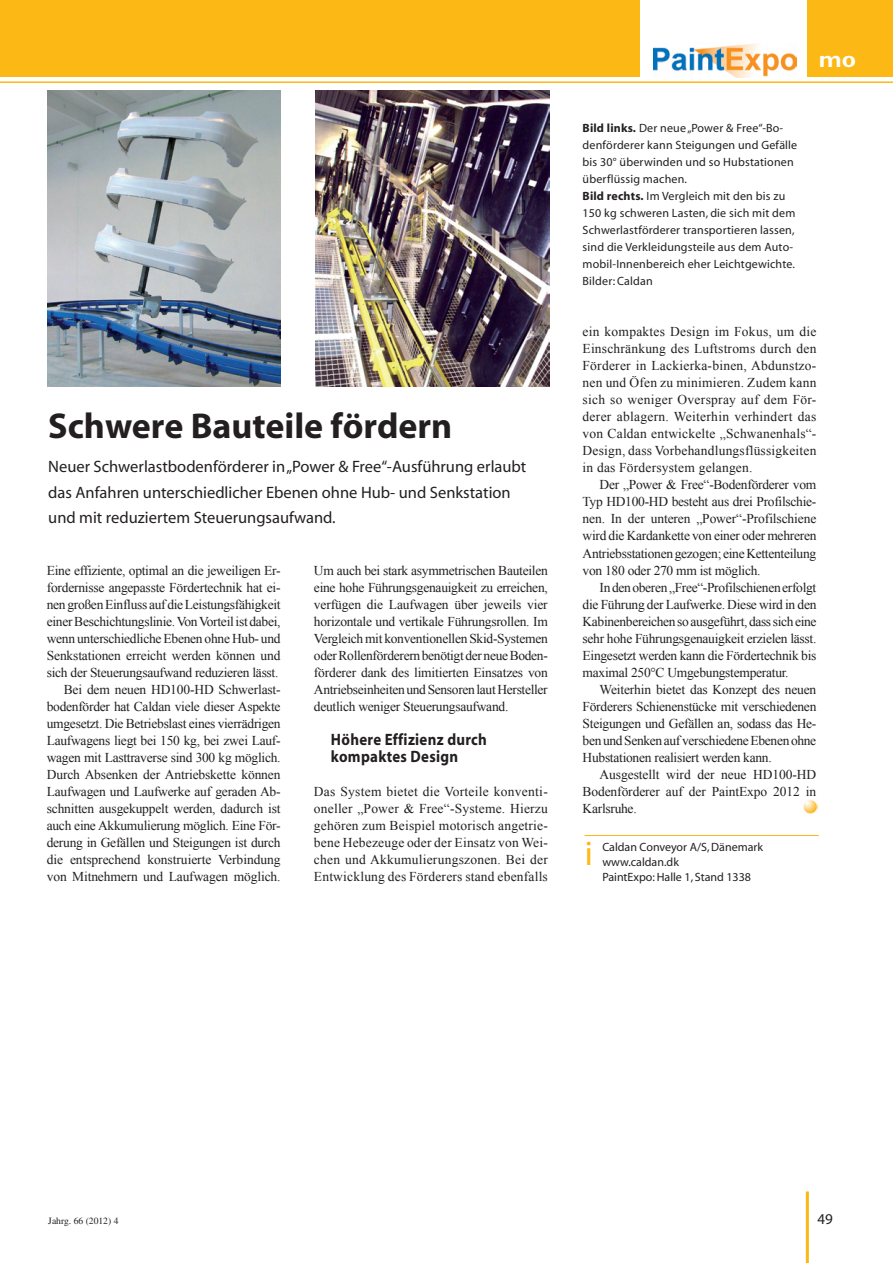
<style>
.page{position:relative;width:893px;height:1263px;background:#fff}
.page>*{position:absolute;margin:0;border:0;box-sizing:border-box;transform-origin:0 0}
.Head_klein{font:700 36px "Myriad";color:#231f20}
.Lauftext{font:34.65px "Myriad Pro";color:#fcb814}
.t1{font:700 24px "Gill Sans";color:#fff}
.Motto_klein{font:16.5px/25.5px "Myriad";color:#231f20}
.Head_zwischen_zweize{font:700 16.5px/17.1px "Myriad";letter-spacing:.02em;color:#231f20;scale:.9 1}
.t2{font:15px "Myriad";color:#231f20}
.Lauftext_1_Z_eingerü{font:13.5px/17.1px "Times New Roman";letter-spacing:-.02em;color:#231f20;text-align:justify}
.Lauftext-2{font:13.5px/17.1px "Times New Roman";letter-spacing:.015em;color:#231f20;text-align:justify}
.BU{font:12px/17.1px "Myriad";letter-spacing:.015em;color:#231f20}
.Produktadressen{font:12px/15px "Myriad";color:#231f20}
.t3{font:9.6px "Times";color:#231f20}
.s1{font-weight:700}
</style>
<div class="page">
<hr style="left:806px;top:1191px;width:3px;height:72px;background:#fcb814">
<div style="left:0;top:0;width:893px;height:77px;background:#fcb814"></div>
<img style="left:804px;top:800px;width:14px;height:13px">
<img style="left:48px;top:91px;width:233px;height:295px">
<hr style="left:585px;top:835px;width:234px;height:1px;background:#fcb814">
<img style="left:315px;top:91px;width:235px;height:295px">
<hr style="left:0;top:81px;width:893px;height:2px;background:#fcb814">
<div style="left:640px;top:0;width:167px;height:78px;background:#fff"></div>
<img style="left:654px;top:44px;width:143px;height:34px">
<p class="Head_klein" style="left:48px;top:408px;width:405px">Schwere Bauteile fördern</p>
<p class="Motto_klein" style="left:48px;top:455px;width:480px">Neuer Schwerlastbodenförderer in „Power &amp; Free“-Ausführung erlaubt das Anfahren unterschiedlicher Ebenen ohne Hub- und Senkstation und mit reduziertem Steuerungsaufwand.</p>
<p class="Lauftext_1_Z_eingerü" style="left:314px;top:561px;width:235px">Um auch bei stark asymmetrischen Bauteilen eine hohe Führungsgenauigkeit zu erreichen, verfügen die Laufwagen über jeweils vier horizontale und vertikale Führungsrollen. Im Vergleich mit konventionellen Skid-Systemen oder Rollenförderern benötigt der neue Boden&shy;förderer dank des limitierten Einsatzes von Antriebseinheiten und Sensoren laut Hersteller deutlich weniger Steuerungsaufwand.</p>
<p class="Head_zwischen_zweize" style="left:331px;top:731px;width:175px">Höhere Effizienz durch kompaktes Design</p>
<p class="Lauftext-2" style="left:314px;top:783px;width:235px">Das System bietet die Vorteile konventi&shy;oneller „Power &amp; Free“-Systeme. Hierzu gehören zum Beispiel motorisch angetrie&shy;bene Hebezeuge oder der Einsatz von Wei&shy;chen und Akkumulierungszonen. Bei der Entwicklung des Förderers stand ebenfalls</p>
<p class="Lauftext-2" style="left:47px;top:561px;width:235px">Eine effiziente, optimal an die jeweiligen Er&shy;fordernisse angepasste Fördertechnik hat ei&shy;nen großen Einfluss auf die Leistungsfähigkeit einer Beschichtungslinie. Von Vorteil ist dabei, wenn unterschiedliche Ebenen ohne Hub- und Senkstationen erreicht werden können und sich der Steuerungsaufwand reduzieren lässt.</p>
<p class="Lauftext_1_Z_eingerü" style="left:47px;top:680px;width:235px;text-indent:17px">Bei dem neuen HD100-HD Schwerlast&shy;bodenförder hat Caldan viele dieser Aspekte umgesetzt. Die Betriebslast eines vierrädrigen Laufwagens liegt bei 150 kg, bei zwei Lauf&shy;wagen mit Lasttraverse sind 300 kg möglich.<br>Durch Absenken der Antriebskette können Laufwagen und Laufwerke auf geraden Ab&shy;schnitten ausgekuppelt werden, dadurch ist auch eine Akkumulierung möglich. Eine För&shy;derung in Gefällen und Steigungen ist durch die entsprechend konstruierte Verbindung von Mitnehmern und Laufwagen möglich.</p>
<p class="BU" style="left:583px;top:120px;width:216px"><span class="s1">Bild links.</span> Der neue „Power &amp; Free“-Bo&shy;denförderer kann Steigungen und Gefälle bis 30° überwinden und so Hubstationen überflüssig machen.</p>
<p class="BU" style="left:583px;top:188px;width:214px"><span class="s1">Bild rechts.</span> Im Vergleich mit den bis zu 150 kg schweren Lasten, die sich mit dem Schwerlastförderer transportieren lassen, sind die Verkleidungsteile aus dem Auto&shy;mobil-Innenbereich eher Leichtgewichte.</p>
<p class="BU" style="left:583px;top:273px;width:72px">Bilder: Caldan</p>
<p class="t1" style="left:819px;top:45px;width:39px">mo</p>
<p class="Lauftext-2" style="left:583px;top:323px;width:235px">ein kompaktes Design im Fokus, um die Einschränkung des Luftstroms durch den Förderer in Lackierka-binen, Abdunstzo&shy;nen und Öfen zu minimieren. Zudem kann sich so weniger Overspray auf dem För&shy;derer ablagern. Weiterhin verhindert das von Caldan entwickelte „Schwanenhals“- Design, dass Vorbehandlungsflüssigkeiten in das Fördersystem gelangen.</p>
<p class="Lauftext_1_Z_eingerü" style="left:583px;top:476px;width:235px;text-indent:17px">Der „Power &amp; Free“-Bodenförderer vom Typ HD100-HD besteht aus drei Profilschie&shy;nen. In der unteren „Power“-Profilschiene wird die Kardankette von einer oder mehreren Antriebsstationen gezogen; eine Kettenteilung von 180 oder 270 mm ist möglich.</p>
<p class="Lauftext_1_Z_eingerü" style="left:583px;top:578px;width:235px;text-indent:17px">In den oberen „Free“-Profilschienen erfolgt die Führung der Laufwerke. Diese wird in den Kabinenbereichen so ausgeführt, dass sich eine sehr hohe Führungsgenauigkeit erzielen lässt.<br>Eingesetzt werden kann die Fördertechnik bis maximal 250°C Umgebungstemperatur.</p>
<p class="Lauftext_1_Z_eingerü" style="left:583px;top:680px;width:235px;text-indent:17px">Weiterhin bietet das Konzept des neuen Förderers Schienenstücke mit verschiedenen Steigungen und Gefällen an, sodass das He&shy;ben und Senken auf verschiedene Ebenen ohne Hubstationen realisiert werden kann.</p>
<p class="Lauftext_1_Z_eingerü" style="left:583px;top:766px;width:235px;text-indent:17px">Ausgestellt wird der neue HD100-HD Bodenförderer auf der PaintExpo 2012 in Karlsruhe.</p>
<p class="Lauftext" style="left:585px;top:832px;width:10px">i</p>
<p class="Produktadressen" style="left:602px;top:839px;width:162px">Caldan Conveyor A/S, Dänemark www.caldan.dk<br>PaintExpo: Halle 1, Stand 1338</p>
<p class="t3" style="left:48px;top:1215px;width:72px">Jahrg. 66 (2012) 4</p>
<p class="t2" style="left:817px;top:1211px;width:17px">49</p>
</div>
